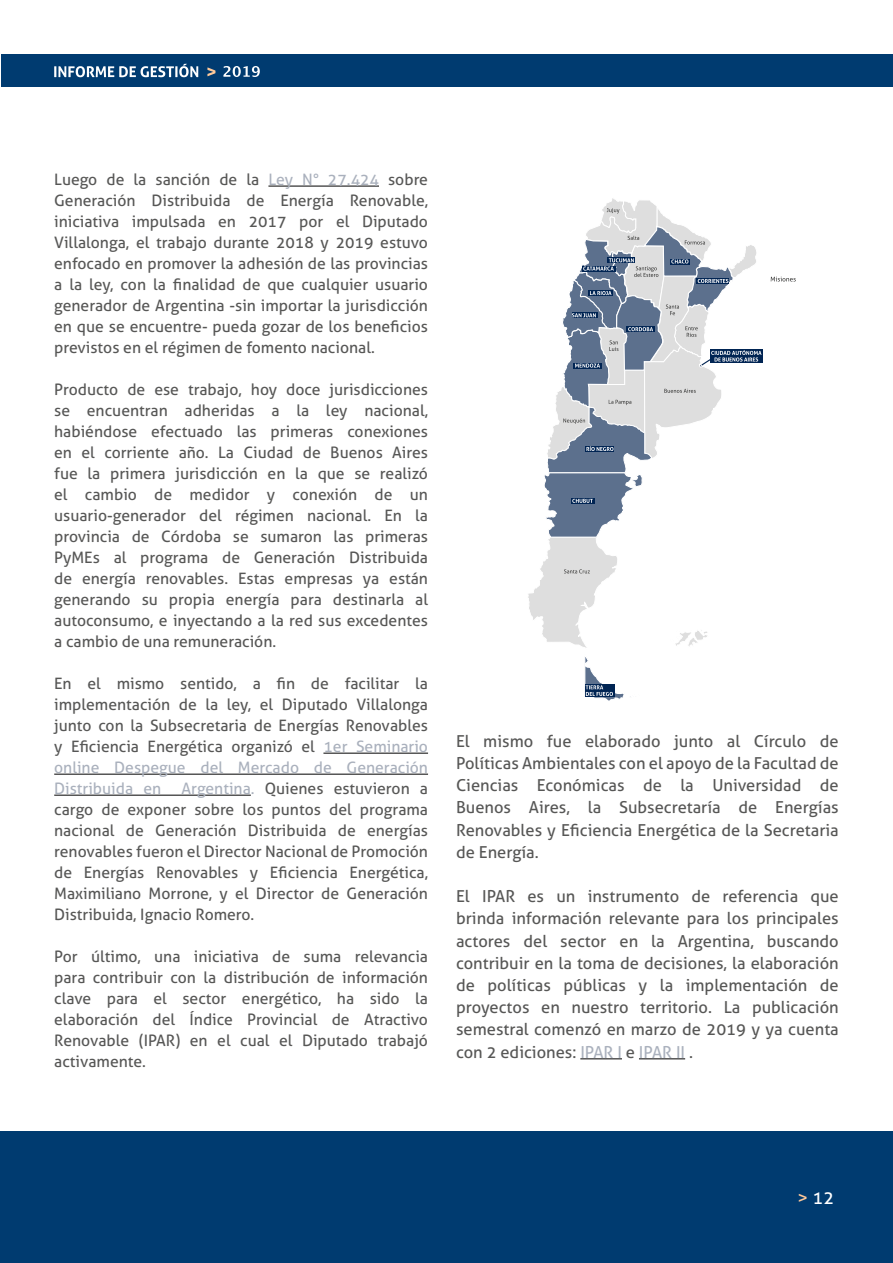
<style>
.page{position:relative;width:893px;height:1263px;background:#fff}
.page>*{position:absolute;margin:0;border:0;box-sizing:border-box;transform-origin:0 0}
.t1{font:18px "Aller";color:#fff}
.t2{font:16.5px/22.2px "Aller";color:#575756;text-align:justify}
.t3{font:15.75px/21px "Aller";color:#575756;text-align:justify}
.s1{color:#aab1bd}
.s2{color:#ffc99a}
</style>
<div class="page">
<div style="left:0;top:1131px;width:893px;height:132px;background:#003b70"></div>
<hr style="left:268px;top:186px;width:111px;height:1px;background:#000">
<hr style="left:323px;top:753px;width:105px;height:1px;background:#000">
<hr style="left:54px;top:774px;width:374px;height:1px;background:#000">
<hr style="left:54px;top:795px;width:197px;height:1px;background:#000">
<svg style="left:761px;top:350px;width:2px;height:13px"></svg>
<svg style="left:528px;top:198px;width:233px;height:503px"></svg>
<svg style="left:771px;top:277px;width:25px;height:4px"></svg>
<div style="left:1px;top:54px;width:892px;height:33px;background:#003b70"></div>
<svg style="left:223px;top:66px;width:37px;height:11px"></svg>
<svg style="left:207px;top:67px;width:8px;height:9px"></svg>
<svg style="left:54px;top:64px;width:144px;height:13px"></svg>
<hr style="left:580px;top:1058px;width:42px;height:1px;background:#000">
<hr style="left:639px;top:1058px;width:46px;height:1px;background:#000">
<p class="t3" style="left:54px;top:169px;width:375px">Luego de la sanción de la <span class="s1">Ley N° 27.424</span> sobre Generación Distribuida de Energía Renovable, iniciativa impulsada en 2017 por el Diputado Villalonga, el trabajo durante 2018 y 2019 estuvo enfocado en promover la adhesión de las provincias a la ley, con la finalidad de que cualquier usuario generador de Argentina -sin importar la jurisdicción en que se encuentre- pueda gozar de los beneficios previstos en el régimen de fomento nacional.</p>
<p class="t3" style="left:54px;top:379px;width:375px">Producto de ese trabajo, hoy doce jurisdicciones se encuentran adheridas a la ley nacional, habiéndose efectuado las primeras conexiones en el corriente año. La Ciudad de Buenos Aires fue la primera jurisdicción en la que se realizó el cambio de medidor y conexión de un usuario-generador del régimen nacional. En la provincia de Córdoba se sumaron las primeras PyMEs al programa de Generación Distribuida de energía renovables. Estas empresas ya están generando su propia energía para destinarla al autoconsumo, e inyectando a la red sus excedentes a cambio de una remuneración.</p>
<p class="t3" style="left:54px;top:673px;width:375px">En el mismo sentido, a fin de facilitar la implementación de la ley, el Diputado Villalonga junto con la Subsecretaria de Energías Renovables y Eficiencia Energética organizó el <span class="s1">1er Seminario online Despegue del Mercado de Generación Distribuida en</span></p>
<p class="t3" style="left:54px;top:778px;width:375px;text-indent:127px"><span class="s1">Argentina.</span> Quienes estuvieron a cargo de exponer sobre los puntos del programa nacional de Generación Distribuida de energías renovables fueron el Director Nacional de Promoción de Energías Renovables y Eficiencia Energética, Maximiliano Morrone, y el Director de Generación Distribuida, Ignacio Romero.</p>
<p class="t3" style="left:54px;top:946px;width:375px">Por último, una iniciativa de suma relevancia para contribuir con la distribución de información clave para el sector energético, ha sido la elaboración del Índice Provincial de Atractivo Renovable (IPAR) en el cual el Diputado trabajó activamente.</p>
<p class="t2" style="left:456px;top:730px;width:384px">El mismo fue elaborado junto al Círculo de Políticas Ambientales con el apoyo de la Facultad de Ciencias Económicas de la Universidad de Buenos Aires, la Subsecretaría de Energías Renovables y Eficiencia Energética de la Secretaria de Energía.</p>
<p class="t2" style="left:456px;top:885px;width:384px">El IPAR es un instrumento de referencia que brinda información relevante para los principales actores del sector en la Argentina, buscando contribuir en la toma de decisiones, la elaboración de políticas públicas y la implementación de proyectos en nuestro territorio. La publicación semestral comenzó en marzo de 2019 y ya cuenta con 2 ediciones: <span class="s1">IPAR I</span> e <span class="s1">IPAR II</span> .</p>
<p class="t1" style="left:797px;top:1186px;width:38px"><span class="s2">&gt;</span> 12</p>
</div>
